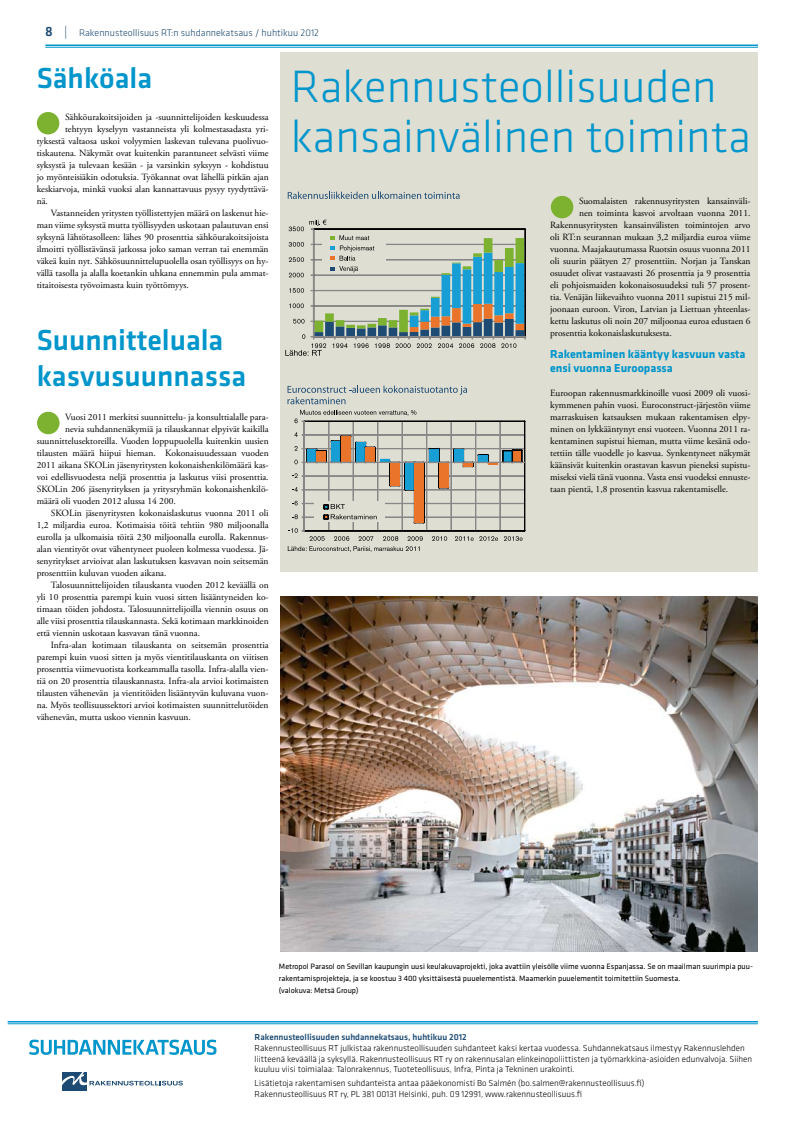
<style>
.page{position:relative;width:794px;height:1134px;background:#fff}
.page>*{position:absolute;margin:0;border:0;box-sizing:border-box;transform-origin:0 0}
.t1{font:300 47px/50px "Klavika";color:#0096cb}
.t2{font:500 30px/36px "Klavika";color:#0096cb}
.t3{font:700 12px/14.4px "Klavika";color:#0096cb}
.t4{font:300 10px "Klavika";color:#1d4b73}
.t5{font:9.5px/12px "Adobe Garamond Pro";color:#000;text-align:justify}
.t6{font:300 9px/10.8px "Klavika";color:#000}
.t7{font:500 9px "Klavika";color:#1d4b73}
.t8{font:8px/12px "Klavika";color:#000}
.s1{font-weight:500;font-size:14px}
.s2{font-size:13px}
</style>
<div class="page">
<div style="left:281px;top:52px;width:477px;height:519px;background:#dfded3"></div>
<hr style="left:45px;top:45px;width:713px;height:1px;background:#0096cb">
<hr style="left:45px;top:47px;width:713px;height:1px;background:#0096cb">
<hr style="left:8px;top:1021px;width:750px;height:1px;background:#0096cb">
<hr style="left:8px;top:1023px;width:750px;height:1px;background:#0096cb">
<svg style="left:29px;top:1040px;width:187px;height:15px"></svg>
<div style="left:63px;top:1072px;width:24px;height:18px;background:#1d4b73"></div>
<svg style="left:63px;top:1072px;width:120px;height:14px"></svg>
<div style="left:551px;top:196px;width:22px;height:22px;background:#7cb230;border-radius:50%"></div>
<div style="left:37px;top:412px;width:23px;height:22px;background:#7cb230;border-radius:50%"></div>
<svg style="left:288px;top:192px;width:171px;height:7px"></svg>
<svg style="left:287px;top:386px;width:180px;height:18px"></svg>
<svg style="left:288px;top:410px;width:237px;height:142px"></svg>
<svg style="left:285px;top:220px;width:241px;height:136px"></svg>
<img style="left:281px;top:597px;width:477px;height:354px">
<div style="left:37px;top:112px;width:22px;height:22px;background:#7cb230;border-radius:50%"></div>
<p class="t4" style="left:45px;top:27px;width:275px"><span class="s1">8</span> <span class="s2">|</span> Rakennusteollisuus RT:n suhdannekatsaus / huhtikuu 2012</p>
<h1 class="t1" style="left:291px;top:61px;width:461px">Rakennusteollisuuden kansainvälinen toiminta</h1>
<h2 class="t2" style="left:37px;top:59px;width:117px">Sähköala</h2>
<p class="t5" style="left:65px;top:111px;width:205px">Sähköurakoitsijoiden ja -suunnittelijoiden keskuudessa</p>
<p class="t5" style="left:65px;top:123px;width:205px">tehtyyn kyselyyn vastanneista yli kolmestasadasta yri-</p>
<p class="t5" style="left:37px;top:135px;width:233px">tyksestä valtaosa uskoi volyymien laskevan tulevana puolivuo-</p>
<p class="t5" style="left:37px;top:147px;width:233px">tiskautena. Näkymät ovat kuitenkin parantuneet selvästi viime</p>
<p class="t5" style="left:37px;top:159px;width:233px">syksystä ja tulevaan kesään - ja varsinkin syksyyn - kohdistuu</p>
<p class="t5" style="left:37px;top:171px;width:233px">jo myönteisiäkin odotuksia. Työkannat ovat lähellä pitkän ajan</p>
<p class="t5" style="left:37px;top:183px;width:233px">keskiarvoja, minkä vuoksi alan kannattavuus pysyy tyydyttävä-</p>
<p class="t5" style="left:37px;top:195px;width:13px">nä.</p>
<p class="t5" style="left:51px;top:207px;width:219px">Vastanneiden yritysten työllistettyjen määrä on laskenut hie-</p>
<p class="t5" style="left:37px;top:219px;width:233px">man viime syksystä mutta työllisyyden uskotaan palautuvan ensi</p>
<p class="t5" style="left:37px;top:231px;width:233px">syksynä lähtötasolleen: lähes 90 prosenttia sähköurakoitsijoista</p>
<p class="t5" style="left:37px;top:243px;width:233px">ilmoitti työllistävänsä jatkossa joko saman verran tai enemmän</p>
<p class="t5" style="left:37px;top:255px;width:233px">väkeä kuin nyt. Sähkösuunnittelupuolella osan työllisyys on hy-</p>
<p class="t5" style="left:37px;top:267px;width:233px">vällä tasolla ja alalla koetankin uhkana ennemmin pula ammat-</p>
<p class="t5" style="left:37px;top:279px;width:154px">titaitoisesta työvoimasta kuin työttömyys.</p>
<h2 class="t2" style="left:37px;top:321px;width:211px">Suunnitteluala kasvusuunnassa</h2>
<p class="t5" style="left:65px;top:411px;width:205px">Vuosi 2011 merkitsi suunnittelu- ja konsulttialalle para-</p>
<p class="t5" style="left:65px;top:423px;width:205px">nevia suhdannenäkymiä ja tilauskannat elpyivät kaikilla</p>
<p class="t5" style="left:37px;top:435px;width:233px">suunnittelusektoreilla. Vuoden loppupuolella kuitenkin uusien</p>
<p class="t5" style="left:37px;top:447px;width:233px">tilausten määrä hiipui hieman. Kokonaisuudessaan vuoden</p>
<p class="t5" style="left:37px;top:459px;width:233px">2011 aikana SKOLin jäsenyritysten kokonaishenkilömäärä kas-</p>
<p class="t5" style="left:37px;top:471px;width:233px">voi edellisvuodesta neljä prosenttia ja laskutus viisi prosenttia.</p>
<p class="t5" style="left:37px;top:483px;width:233px">SKOLin 206 jäsenyrityksen ja yritysryhmän kokonaishenkilö-</p>
<p class="t5" style="left:37px;top:495px;width:141px">määrä oli vuoden 2012 alussa 14 200.</p>
<p class="t5" style="left:51px;top:507px;width:219px">SKOLin jäsenyritysten kokonaislaskutus vuonna 2011 oli</p>
<p class="t5" style="left:37px;top:519px;width:233px">1,2 miljardia euroa. Kotimaisia töitä tehtiin 980 miljoonalla</p>
<p class="t5" style="left:37px;top:531px;width:233px">eurolla ja ulkomaisia töitä 230 miljoonalla eurolla. Rakennus-</p>
<p class="t5" style="left:37px;top:543px;width:233px">alan vientityöt ovat vähentyneet puoleen kolmessa vuodessa. Jä-</p>
<p class="t5" style="left:37px;top:555px;width:233px">senyritykset arvioivat alan laskutuksen kasvavan noin seitsemän</p>
<p class="t5" style="left:37px;top:567px;width:131px">prosenttiin kuluvan vuoden aikana.</p>
<p class="t5" style="left:51px;top:579px;width:219px">Talosuunnittelijoiden tilauskanta vuoden 2012 keväällä on</p>
<p class="t5" style="left:37px;top:591px;width:233px">yli 10 prosenttia parempi kuin vuosi sitten lisääntyneiden ko-</p>
<p class="t5" style="left:37px;top:603px;width:233px">timaan töiden johdosta. Talosuunnittelijoilla viennin osuus on</p>
<p class="t5" style="left:37px;top:615px;width:233px">alle viisi prosenttia tilauskannasta. Sekä kotimaan markkinoiden</p>
<p class="t5" style="left:37px;top:627px;width:165px">että viennin uskotaan kasvavan tänä vuonna.</p>
<p class="t5" style="left:51px;top:639px;width:219px">Infra-alan kotimaan tilauskanta on seitsemän prosenttia</p>
<p class="t5" style="left:37px;top:651px;width:233px">parempi kuin vuosi sitten ja myös vientitilauskanta on viitisen</p>
<p class="t5" style="left:37px;top:663px;width:233px">prosenttia viimevuotista korkeammalla tasolla. Infra-alalla vien-</p>
<p class="t5" style="left:37px;top:675px;width:233px">tiä on 20 prosenttia tilauskannasta. Infra-ala arvioi kotimaisten</p>
<p class="t5" style="left:37px;top:687px;width:233px">tilausten vähenevän ja vientitöiden lisääntyvän kuluvana vuon-</p>
<p class="t5" style="left:37px;top:699px;width:233px">na. Myös teollisuussektori arvioi kotimaisten suunnittelutöiden</p>
<p class="t5" style="left:37px;top:711px;width:156px">vähenevän, mutta uskoo viennin kasvuun.</p>
<p class="t5" style="left:579px;top:195px;width:173px">Suomalaisten rakennusyritysten kansainväli-</p>
<p class="t5" style="left:579px;top:207px;width:173px">nen toiminta kasvoi arvoltaan vuonna 2011.</p>
<p class="t5" style="left:550px;top:219px;width:202px">Rakennusyritysten kansainvälisten toimintojen arvo</p>
<p class="t5" style="left:550px;top:231px;width:202px">oli RT:n seurannan mukaan 3,2 miljardia euroa viime</p>
<p class="t5" style="left:550px;top:243px;width:202px">vuonna. Maajakautumassa Ruotsin osuus vuonna 2011</p>
<p class="t5" style="left:550px;top:255px;width:202px">oli suurin päätyen 27 prosenttiin. Norjan ja Tanskan</p>
<p class="t5" style="left:550px;top:267px;width:202px">osuudet olivat vastaavasti 26 prosenttia ja 9 prosenttia</p>
<p class="t5" style="left:550px;top:279px;width:202px">eli pohjoismaiden kokonaisosuudeksi tuli 57 prosent-</p>
<p class="t5" style="left:550px;top:291px;width:202px">tia. Venäjän liikevaihto vuonna 2011 supistui 215 mil-</p>
<p class="t5" style="left:550px;top:303px;width:202px">joonaan euroon. Viron, Latvian ja Liettuan yhteenlas-</p>
<p class="t5" style="left:550px;top:315px;width:202px">kettu laskutus oli noin 207 miljoonaa euroa edustaen 6</p>
<p class="t5" style="left:550px;top:327px;width:123px">prosenttia kokonaislaskutuksesta.</p>
<p class="t3" style="left:550px;top:346px;width:197px">Rakentaminen kääntyy kasvuun vasta ensi vuonna Euroopassa</p>
<p class="t5" style="left:550px;top:387px;width:202px">Euroopan rakennusmarkkinoille vuosi 2009 oli vuosi&shy;kymmenen pahin vuosi. Euroconstruct-järjestön viime marraskuisen katsauksen mukaan rakentamisen elpy&shy;minen on lykkääntynyt ensi vuoteen. Vuonna 2011 ra&shy;kentaminen supistui hieman, mutta viime kesänä odo&shy;tettiin tälle vuodelle jo kasvua. Synkentyneet näkymät käänsivät kuitenkin orastavan kasvun pieneksi supistu&shy;miseksi vielä tänä vuonna. Vasta ensi vuodeksi ennuste&shy;taan pientä, 1,8 prosentin kasvua rakentamiselle.</p>
<p class="t8" style="left:279px;top:960px;width:475px">Metropol Parasol on Sevillan kaupungin uusi keulakuvaprojekti, joka avattiin yleisölle viime vuonna Espanjassa. Se on maailman suurimpia puu&shy;rakentamisprojekteja, ja se koostuu 3 400 yksittäisestä puuelementistä. Maamerkin puuelementit toimitettiin Suomesta.<br>(valokuva: Metsä Group)</p>
<p class="t7" style="left:255px;top:1031px;width:213px">Rakennusteollisuuden suhdannekatsaus, huhtikuu 2012</p>
<p class="t6" style="left:255px;top:1042px;width:499px">Rakennusteollisuus RT julkistaa rakennusteollisuuden suhdanteet kaksi kertaa vuodessa. Suhdannekatsaus ilmestyy Rakennuslehden liitteenä keväällä ja syksyllä. Rakennusteollisuus RT ry on rakennusalan elinkeinopoliittisten ja työmarkkina-asioiden edunvalvoja. Siihen kuuluu viisi toimialaa: Talonrakennus, Tuoteteollisuus, Infra, Pinta ja Tekninen urakointi.</p>
<p class="t6" style="left:255px;top:1077px;width:391px">Lisätietoja rakentamisen suhdanteista antaa pääekonomisti Bo Salmén (bo.salmen@rakennusteollisuus.fi)<br>Rakennusteollisuus RT ry, PL 381 00131 Helsinki, puh. 09 12991, www.rakennusteollisuus.fi</p>
</div>
